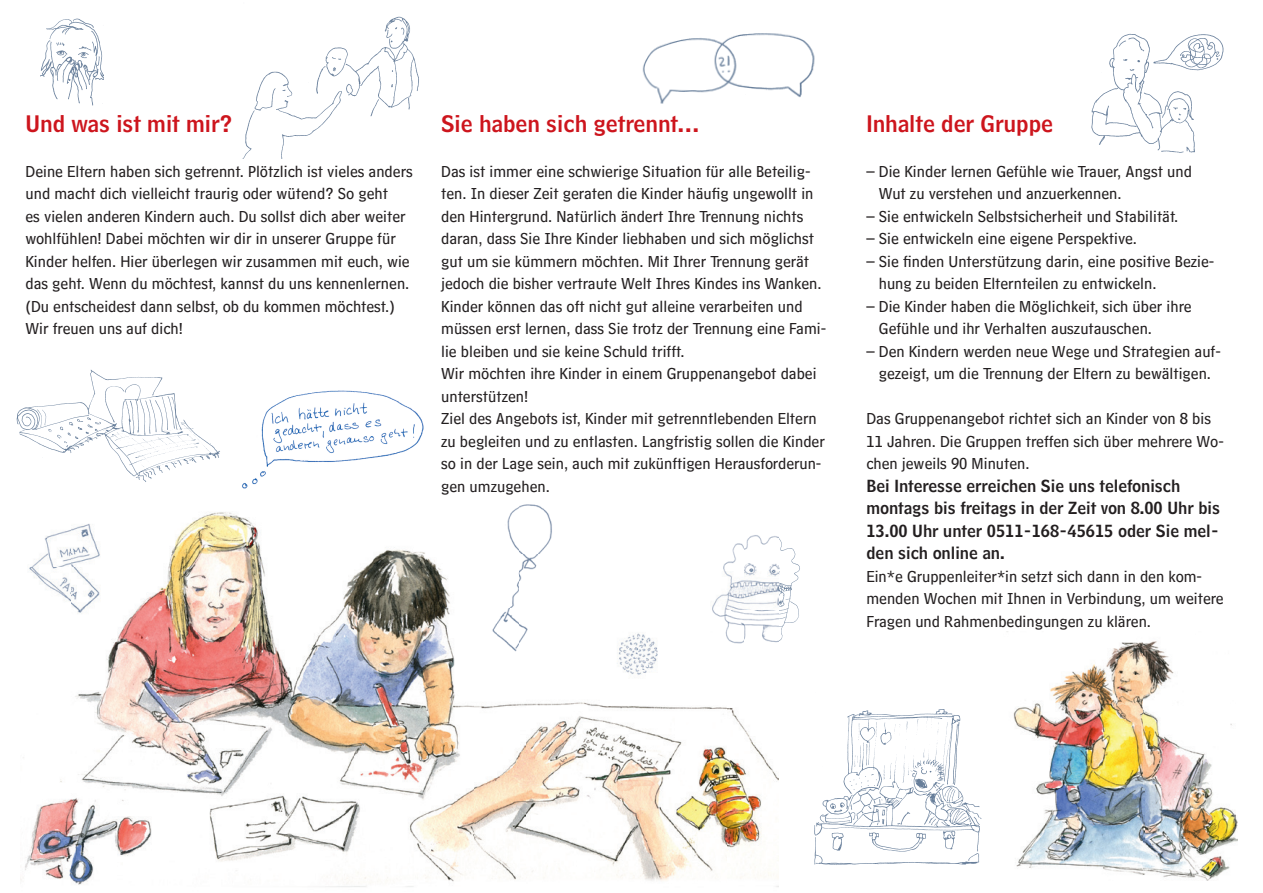
<style>
.page{position:relative;width:1263px;height:893px;background:#fff}
.page>*{position:absolute;margin:0;border:0;box-sizing:border-box;transform-origin:0 0}
.t1{font:22.5px "HM Headline";color:#cd151d}
.t2{font:16.5px/22.5px "HM Text";color:#231f20}
.t3{font:16.5px/22.5px "HM Headline";color:#231f20}
</style>
<div class="page">
<img style="left:642px;top:33px;width:173px;height:71px">
<img style="left:492px;top:545px;width:33px;height:107px">
<img style="left:16px;top:369px;width:204px;height:113px">
<img style="left:778px;top:536px;width:22px;height:106px">
<img style="left:243px;top:16px;width:176px;height:142px">
<img style="left:1091px;top:33px;width:133px;height:120px">
<img style="left:40px;top:18px;width:63px;height:88px">
<img style="left:242px;top:390px;width:182px;height:99px">
<img style="left:814px;top:709px;width:168px;height:156px">
<img style="left:20px;top:512px;width:454px;height:375px">
<img style="left:507px;top:504px;width:45px;height:41px">
<img style="left:525px;top:544px;width:202px;height:337px">
<img style="left:474px;top:663px;width:52px;height:218px">
<img style="left:727px;top:708px;width:51px;height:179px">
<img style="left:710px;top:535px;width:68px;height:114px">
<img style="left:1006px;top:631px;width:231px;height:250px">
<h1 class="t1" style="left:26px;top:104px;width:208px">Und was ist mit mir?</h1>
<p class="t2" style="left:26px;top:157px;width:389px">Deine Eltern haben sich getrennt. Plötzlich ist vieles anders und macht dich vielleicht traurig oder wütend? So geht<br>es vielen anderen Kindern auch. Du sollst dich aber weiter wohlfühlen! Dabei möchten wir dir in unserer Gruppe für Kinder helfen. Hier überlegen wir zusammen mit euch, wie das geht. Wenn du möchtest, kannst du uns kennenlernen. (Du entscheidest dann selbst, ob du kommen möchtest.)<br>Wir freuen uns auf dich!</p>
<h1 class="t1" style="left:441px;top:104px;width:260px">Sie haben sich getrennt…</h1>
<p class="t2" style="left:441px;top:157px;width:387px">Das ist immer eine schwierige Situation für alle Beteilig&shy;ten. In dieser Zeit geraten die Kinder häufig ungewollt in den Hintergrund. Natürlich ändert Ihre Trennung nichts daran, dass Sie Ihre Kinder liebhaben und sich möglichst gut um sie kümmern möchten. Mit Ihrer Trennung gerät jedoch die bisher vertraute Welt Ihres Kindes ins Wanken.<br>Kinder können das oft nicht gut alleine verarbeiten und müssen erst lernen, dass Sie trotz der Trennung eine Fami&shy;lie bleiben und sie keine Schuld trifft.<br>Wir möchten ihre Kinder in einem Gruppenangebot dabei unterstützen!<br>Ziel des Angebots ist, Kinder mit getrenntlebenden Eltern zu begleiten und zu entlasten. Langfristig sollen die Kinder so in der Lage sein, auch mit zukünftigen Herausforderun&shy;gen umzugehen.</p>
<h1 class="t1" style="left:866px;top:104px;width:188px">Inhalte der Gruppe</h1>
<p class="t2" style="left:879px;top:157px;width:315px;text-indent:-12px">– Die Kinder lernen Gefühle wie Trauer, Angst und<br>Wut zu verstehen und anzuerkennen.</p>
<p class="t2" style="left:866px;top:202px;width:313px">– Sie entwickeln Selbstsicherheit und Stabilität.</p>
<p class="t2" style="left:866px;top:225px;width:272px">– Sie entwickeln eine eigene Perspektive.</p>
<p class="t2" style="left:879px;top:247px;width:337px;text-indent:-12px">– Sie finden Unterstützung darin, eine positive Bezie&shy;hung zu beiden Elternteilen zu entwickeln.</p>
<p class="t2" style="left:879px;top:292px;width:314px;text-indent:-12px">– Die Kinder haben die Möglichkeit, sich über ihre<br>Gefühle und ihr Verhalten auszutauschen.</p>
<p class="t2" style="left:866px;top:337px;width:356px;text-align:center">– Den Kindern werden neue Wege und Strategien auf&shy;gezeigt, um die Trennung der Eltern zu bewältigen.</p>
<p class="t2" style="left:866px;top:405px;width:359px">Das Gruppenangebot richtet sich an Kinder von 8 bis<br>11 Jahren. Die Gruppen treffen sich über mehrere Wo&shy;chen jeweils 90 Minuten.</p>
<p class="t3" style="left:866px;top:472px;width:355px">Bei Interesse erreichen Sie uns telefonisch montags bis freitags in der Zeit von 8.00 Uhr bis 13.00 Uhr unter 0511-168-45615 oder Sie mel&shy;den sich online an.</p>
<p class="t2" style="left:866px;top:562px;width:359px">Ein*e Gruppenleiter*in setzt sich dann in den kom&shy;menden Wochen mit Ihnen in Verbindung, um weitere<br>Fragen und Rahmenbedingungen zu klären.</p>
</div>
